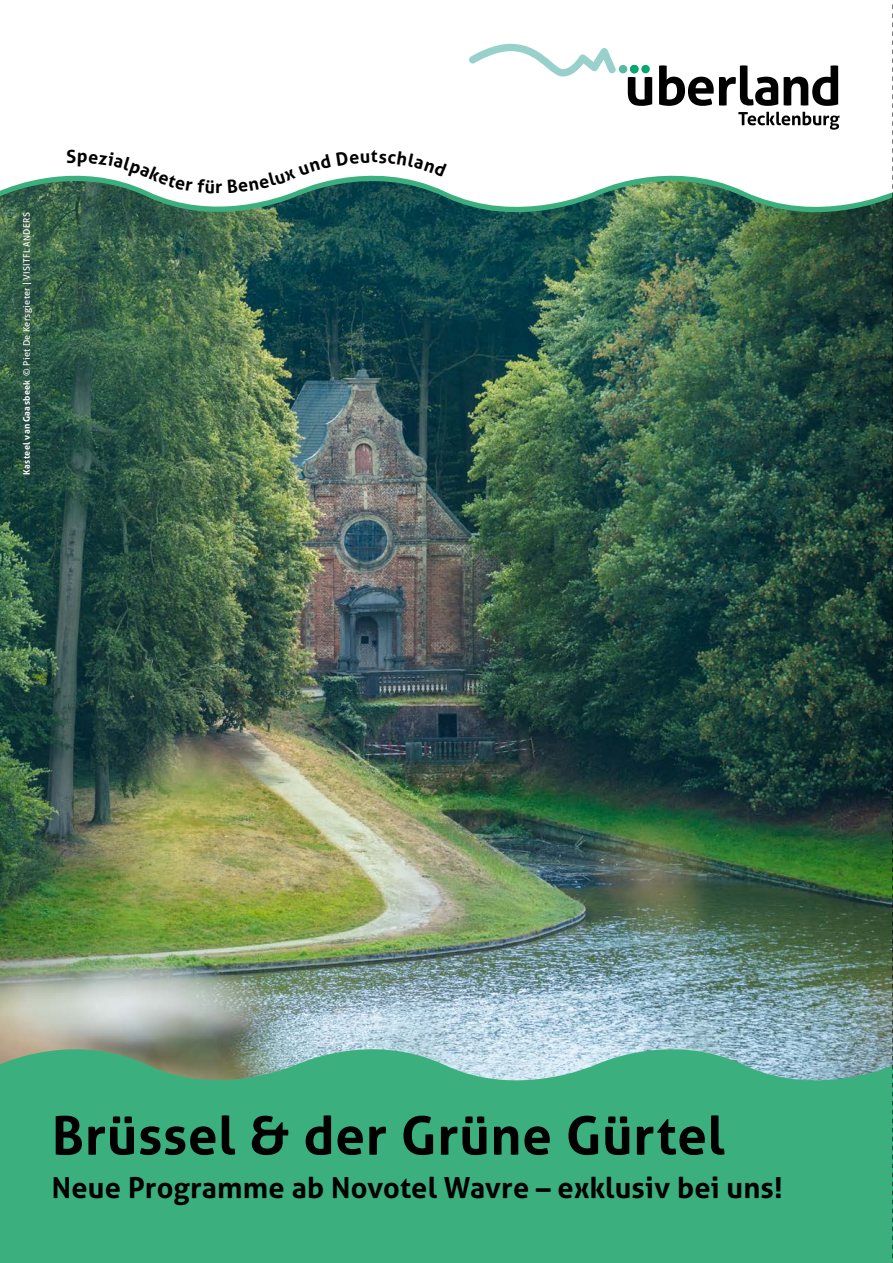
<style>
.page{position:relative;width:893px;height:1263px;background:#fff}
.page>*{position:absolute;margin:0;border:0;box-sizing:border-box;transform-origin:0 0}
.t1{font:700 53.1px "Aller";letter-spacing:.015em;color:#000}
.t2{font:700 28.95px "Aller";letter-spacing:.005em;color:#000}
.t3{font:700 18px "Aller";color:#000}
.t4{font:9px "Aller";letter-spacing:.04em;color:#fff}
.s1{font-weight:700}
</style>
<div class="page">
<svg style="left:628px;top:77px;width:24px;height:29px"></svg>
<svg style="left:659px;top:65px;width:119px;height:41px"></svg>
<svg style="left:784px;top:65px;width:54px;height:41px"></svg>
<svg style="left:738px;top:112px;width:101px;height:18px"></svg>
<div style="left:630px;top:65px;width:8px;height:8px;background:#00a870;border-radius:50%"></div>
<div style="left:641px;top:65px;width:9px;height:8px;background:#00a870;border-radius:50%"></div>
<div style="left:619px;top:65px;width:8px;height:8px;background:#56baa2;border-radius:50%"></div>
<svg style="left:469px;top:44px;width:147px;height:33px"></svg>
<img style="left:0;top:181px;width:892px;height:847px">
<div style="left:12px;top:201px;width:31px;height:285px;background:#706f6f;opacity:.1"></div>
<svg style="left:0;top:1028px;width:892px;height:235px;background:#4bb187"></svg>
<svg style="left:892px;top:4px;width:1px;height:1259px"></svg>
<svg style="left:67px;top:175px;width:147px;height:18px"></svg>
<svg style="left:228px;top:175px;width:219px;height:18px"></svg>
<p class="t4" style="left:21px;top:475px;width:264px;rotate:-90deg"><span class="s1">Kasteel van Gaasbeek</span> © Piet De Kersgieter | VISITFLANDERS</p>
<h3 class="t3" style="left:215px;top:176px;width:9px">r</h3>
<h1 class="t1" style="left:52px;top:1103px;width:674px">Brüssel &amp; der Grüne Gürtel</h1>
<h2 class="t2" style="left:52px;top:1170px;width:732px">Neue Programme ab Novotel Wavre – exklusiv bei uns!</h2>
</div>
